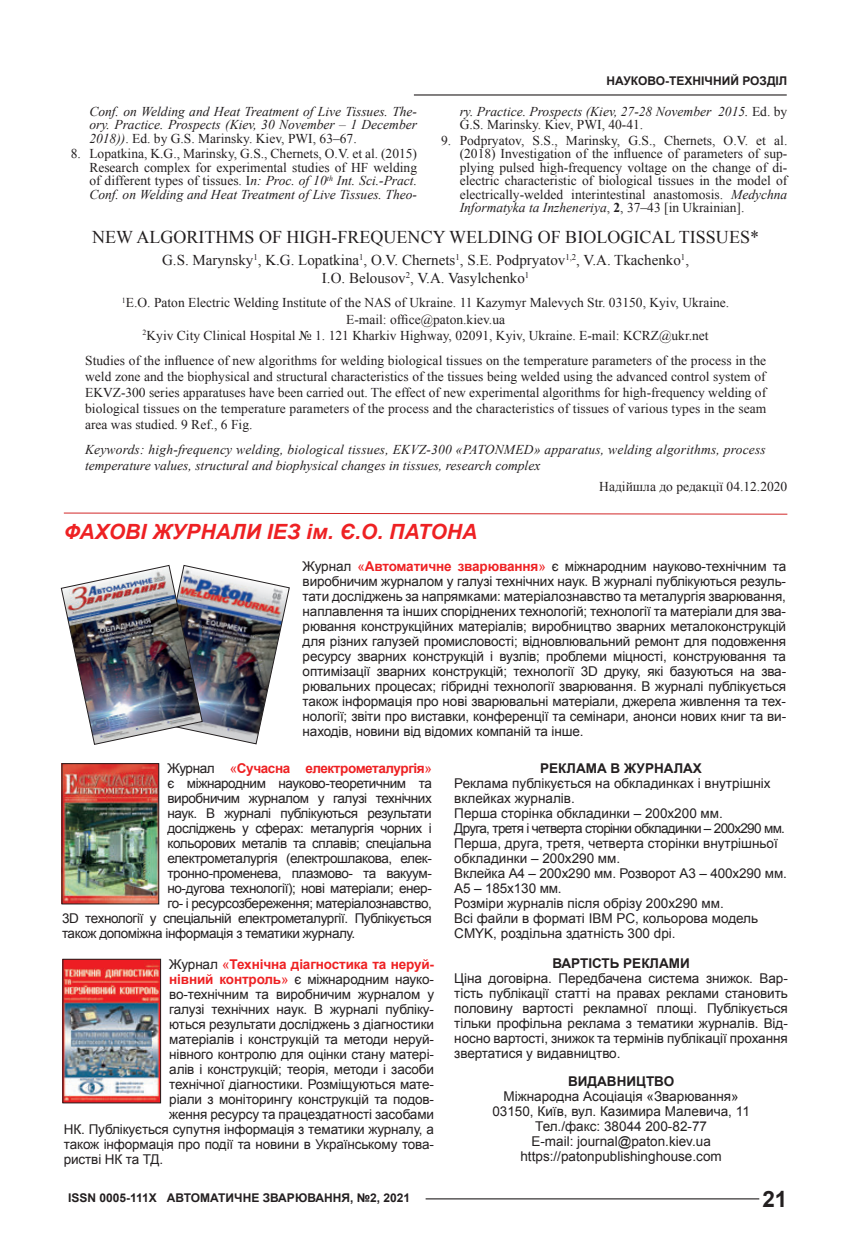
<style>
.page{position:relative;width:864px;height:1259px;background:#fff}
.page>*{position:absolute;margin:0;border:0;box-sizing:border-box;transform-origin:0 0}
.t1{font:700 22.5px "Arial";color:#231f20}
.t2{font:italic 700 21px "Arial";letter-spacing:.005em;color:#ee2123}
.t3{font:18px "Times New Roman";color:#231f20}
.t4{font:15px/18px "Times New Roman";color:#231f20;text-align:center}
.t5{font:13.5px/15px "Arial";letter-spacing:-.01em;color:#231f20;text-align:justify}
.t6{font:13.5px/13.5px "Times New Roman";color:#231f20;text-align:justify}
.t7{font:13.5px "Arial";letter-spacing:-.03em;color:#231f20}
.t8{font:italic 13.5px/13.5px "Times New Roman";color:#231f20}
.t9{font:700 13.5px "Arial";color:#231f20}
.t10{font:700 13.5px "Arial";letter-spacing:-.01em;color:#ee2123}
.t11{font:700 13.5px "Arial";letter-spacing:-.03em;color:#ee2123}
.t12{font:700 12px "Arial";color:#231f20}
.s1{font-style:normal}
.s2{font-style:italic}
.s3{font-weight:700}
.s4{color:#ee2123}
.s5{font-weight:700;color:#ee2123}
.s6{font-weight:400;color:#231f20}
.s7{font-weight:400}
</style>
<div class="page">
<hr style="left:425px;top:1198px;width:334px;height:1px;background:#231f20">
<hr style="left:414px;top:94px;width:372px;height:2px;background:#231f20">
<img style="left:61px;top:565px;width:228px;height:180px">
<img style="left:64px;top:765px;width:93px;height:137px">
<div style="left:62px;top:763px;width:97px;height:141px;border:1px solid #231f20"></div>
<img style="left:65px;top:961px;width:94px;height:140px">
<div style="left:63px;top:959px;width:98px;height:144px;border:1px solid #231f20"></div>
<svg style="left:63px;top:512px;width:724px;height:3px"></svg>
<p class="t12" style="left:606px;top:73px;width:182px">НАУКОВО-ТЕХНІЧНИЙ РОЗДІЛ</p>
<p class="t8" style="left:89px;top:104px;width:329px;text-align:justify">Conf. on Welding and Heat Treatment of Live Tissues. The&shy;ory. Practice. Prospects (Kiev, 30 November – 1 December 2018))<span class="s1">. Ed. by G.S. Marinsky. Kiev, PWI, 63–67.</span></p>
<p class="t6" style="left:89px;top:147px;width:329px;text-indent:-19px">8. Lopatkina, K.G., Marinsky, G.S., Chernets, O.V. et al. (2015)<br>Research complex for experimental studies of HF welding of different types of tissues. I<span class="s2">n: Proc. of 10</span><sup>th</sup> <span class="s2">Int. Sci.-Pract.<br>Conf. on Welding and Heat Treatment of Live Tissues. Theo-</span></p>
<p class="t8" style="left:459px;top:104px;width:329px">ry. Practice. Prospects (Kiev, 27-28 November 2015. <span class="s1">Ed. by<br>G.S. Marinsky. Kiev, PWI, 40-41.</span></p>
<p class="t6" style="left:459px;top:133px;width:329px;text-indent:-19px">9. Podpryatov, S.S., Marinsky, G.S., Chernets, O.V. et al. (2018) Investigation of the influence of parameters of sup&shy;plying pulsed high-frequency voltage on the change of di&shy;electric characteristic of biological tissues in the model of electrically-welded interintestinal anastomosis. <span class="s2">Medychna Informatyka ta Inzheneriya</span>, <span class="s3">2</span>, 37–43 [in Ukrainian].</p>
<h3 class="t3" style="left:92px;top:224px;width:668px">NEW ALGORITHMS OF HIGH-FREQUENCY WELDING OF BIOLOGICAL TISSUES*</h3>
<p class="t4" style="left:162px;top:250px;width:528px">G.S. Marynsky<sup>1</sup>, K.G. Lopatkina<sup>1</sup>, O.V. Chernets<sup>1</sup>, S.E. Podpryatov<sup>1,2</sup>, V.А. Tkachenko<sup>1</sup>,<br>I.O. Belousov<sup>2</sup>, V.A. Vasylchenko<sup>1</sup></p>
<p class="t6" style="left:122px;top:295px;width:608px;line-height:16.2px;text-align:center"><sup>1</sup>E.O. Paton Electric Welding Institute of the NAS of Ukraine. 11 Kazymyr Malevych Str. 03150, Kyiv, Ukraine.<br>E-mail: office@paton.kiev.ua<br><sup>2</sup>Kyiv City Clinical Hospital № 1. 121 Kharkiv Highway, 02091, Kyiv, Ukraine. E-mail: KCRZ@ukr.net</p>
<p class="t6" style="left:85px;top:352px;width:682px;line-height:16.2px">Studies of the influence of new algorithms for welding biological tissues on the temperature parameters of the process in the weld zone and the biophysical and structural characteristics of the tissues being welded using the advanced control system of EKVZ-300 series apparatuses have been carried out. The effect of new experimental algorithms for high-frequency welding of biological tissues on the temperature parameters of the process and the characteristics of tissues of various types in the seam area was studied. 9 Ref., 6 Fig.</p>
<p class="t8" style="left:85px;top:441px;width:681px;line-height:16.2px">Keywords: high-frequency welding, biological tissues, EKVZ-300 «PATONMED» apparatus, welding algorithms, process temperature values, structural and biophysical changes in tissues, research complex</p>
<p class="t6" style="left:599px;top:479px;width:189px">Надійшла до редакції 04.12.2020</p>
<h2 class="t2" style="left:64px;top:517px;width:415px">ФАХОВІ ЖУРНАЛИ ІЕЗ ім. Є.О. ПАТОНА</h2>
<p class="t5" style="left:302px;top:559px;width:485px">Журнал <span class="s4">«</span><span class="s5">Автоматичне зварювання</span><span class="s4">»</span> є міжнародним науково-технічним та виробничим журналом у галузі технічних наук. В журналі публікуються резуль&shy;тати досліджень за напрямками: матеріалознавство та металургія зварювання, наплавлення та інших споріднених технологій; технології та матеріали для зва&shy;рювання конструкційних матеріалів; виробництво зварних металоконструкцій для різних галузей промисловості; відновлювальний ремонт для подовження ресурсу зварних конструкцій і вузлів; проблеми міцності, конструювання та оптимізації зварних конструкцій; технології 3D друку, які базуються на зва&shy;рювальних процесах; гібридні технології зварювання. В журналі публікується також інформація про нові зварювальні матеріали, джерела живлення та тех&shy;нології; звіти про виставки, конференції та семінари, анонси нових книг та ви&shy;находів, новини від відомих компаній та інше.</p>
<p class="t11" style="left:167px;top:759px;width:266px"><span class="s6">Журнал</span> <span class="s7">«</span>Сучасна електрометалургія<span class="s7">»</span></p>
<p class="t7" style="left:167px;top:774px;width:266px">є міжнародним науково-теоретичним та</p>
<p class="t7" style="left:167px;top:789px;width:266px">виробничим журналом у галузі технічних</p>
<p class="t7" style="left:167px;top:804px;width:266px">наук. В журналі публікуються результати</p>
<p class="t7" style="left:167px;top:819px;width:266px">досліджень у сферах: металургія чорних і</p>
<p class="t7" style="left:167px;top:834px;width:266px">кольорових металів та сплавів; спеціальна</p>
<p class="t7" style="left:167px;top:849px;width:266px">електрометалургія (електрошлакова, елек-</p>
<p class="t7" style="left:167px;top:864px;width:266px">тронно-променева, плазмово- та вакуум-</p>
<p class="t7" style="left:167px;top:879px;width:266px">но-дугова технології); нові матеріали; енер-</p>
<p class="t7" style="left:167px;top:894px;width:266px">го- і ресурсозбереження; матеріалознавство,</p>
<p class="t7" style="left:62px;top:909px;width:371px">3D технології у спеціальній електрометалургії. Публікується</p>
<p class="t7" style="left:62px;top:924px;width:295px">також допоміжна інформація з тематики журналу.</p>
<p class="t10" style="left:169px;top:955px;width:266px"><span class="s6">Журнал</span> <span class="s7">«</span>Технічна діагностика та неруй-</p>
<p class="t5" style="left:169px;top:971px;width:266px"><span class="s5">нівний контроль</span><span class="s4">»</span> є міжнародним науко-</p>
<p class="t5" style="left:169px;top:986px;width:266px">во-технічним та виробничим журналом у</p>
<p class="t5" style="left:169px;top:1001px;width:266px">галузі технічних наук. В журналі публіку-</p>
<p class="t5" style="left:169px;top:1016px;width:266px">ються результати досліджень з діагностики</p>
<p class="t5" style="left:169px;top:1031px;width:266px">матеріалів і конструкцій та методи неруй-</p>
<p class="t5" style="left:169px;top:1046px;width:266px">нівного контролю для оцінки стану матері-</p>
<p class="t5" style="left:169px;top:1061px;width:266px">алів і конструкцій; теорія, методи і засоби</p>
<p class="t5" style="left:169px;top:1076px;width:266px">технічної діагностики. Розміщуються мате-</p>
<p class="t5" style="left:169px;top:1091px;width:266px">ріали з моніторингу конструкцій та подов-</p>
<p class="t5" style="left:169px;top:1106px;width:266px">ження ресурсу та працездатності засобами</p>
<p class="t5" style="left:64px;top:1121px;width:371px">НК. Публікується супутня інформація з тематики журналу, а</p>
<p class="t5" style="left:64px;top:1136px;width:371px">також інформація про події та новини в Українському това-</p>
<p class="t5" style="left:64px;top:1151px;width:101px">ристві НК та ТД.</p>
<p class="t9" style="left:540px;top:759px;width:163px">РЕКЛАМА В ЖУРНАЛАХ</p>
<p class="t5" style="left:454px;top:776px;width:334px;text-align:left">Реклама публікується на обкладинках і внутрішніх вклейках журналів.<br>Перша сторінка обкладинки – 200x200 мм.<br>Друга, третя і четверта сторінки обкладинки – 200x290 мм.<br>Перша, друга, третя, четверта сторінки внутрішньої обкладинки – 200x290 мм.<br>Вклейка А4 – 200x290 мм. Розворот А3 – 400x290 мм.<br>А5 – 185x130 мм.<br>Розміри журналів після обрізу 200x290 мм.<br>Всі файли в форматі IBM PC, кольорова модель CMYK, роздільна здатність 300 dpi.</p>
<p class="t9" style="left:552px;top:954px;width:139px">ВАРТІСТЬ РЕКЛАМИ</p>
<p class="t5" style="left:454px;top:971px;width:335px">Ціна договірна. Передбачена система знижок. Вар&shy;тість публікації статті на правах реклами становить половину вартості рекламної площі. Публікується тільки профільна реклама з тематики журналів. Від&shy;носно вартості, знижок та термінів публікації прохання звертатися у видавництво.</p>
<p class="t9" style="left:568px;top:1072px;width:108px">ВИДАВНИЦТВО</p>
<p class="t5" style="left:492px;top:1089px;width:259px;text-align:center">Міжнародна Асоціація «Зварювання» 03150, Київ, вул. Казимира Малевича, 11<br>Тел./факс: 38044 200-82-77<br>E-mail: journal@paton.kiev.ua https://patonpublishinghouse.com</p>
<p class="t12" style="left:68px;top:1190px;width:343px">ISSN 0005-111X АВТОМАТИЧНЕ ЗВАРЮВАННЯ, №2, 2021</p>
<h1 class="t1" style="left:762px;top:1183px;width:27px">21</h1>
</div>
